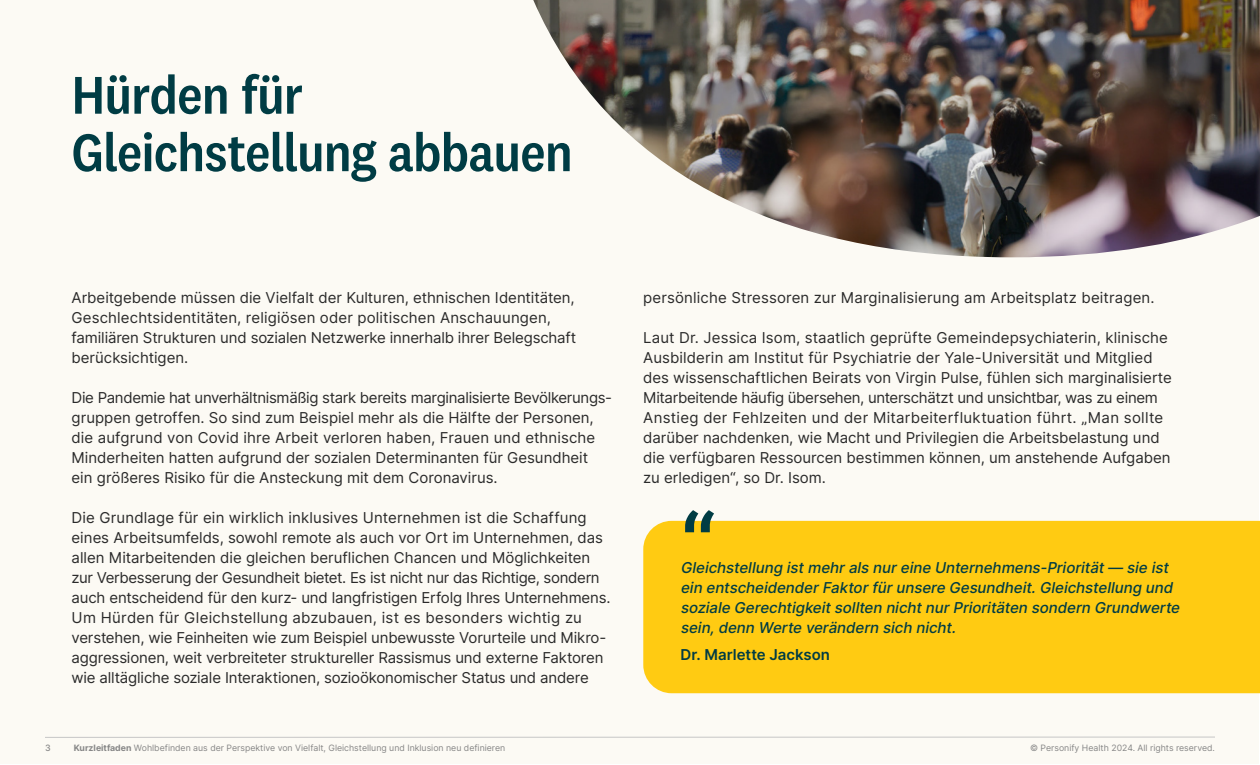
<style>
.page{position:relative;width:1260px;height:765px;background:#fff}
.page>*{position:absolute;margin:0;border:0;box-sizing:border-box;transform-origin:0 0}
.t1{font:600 87.5px "Inter";color:#003c44}
.t2{font:500 55px/57.5px "National 2 Narrow";letter-spacing:-.015em;color:#003c44}
.t3{font:15px/20px "Inter";color:#2a2a2a}
.t4{font:italic 500 15px/20px "Inter";color:#003c44}
.t5{font:600 15px "Inter";color:#003c44}
.t6{font:8.75px "Inter";color:#878787}
.t7{font:500 8.75px "Inter";color:#878787}
.s1{font-weight:700}
</style>
<div class="page">
<div style="left:1px;top:1px;width:1258px;height:763px;background:#fcfaf4"></div>
<hr style="left:45px;top:737px;width:1170px;height:1px;background:#c6c6c6">
<img style="left:533px;top:0;width:727px;height:257px">
<div style="left:643px;top:521px;width:617px;height:172px;background:#ffcb12"></div>
<h2 class="t2" style="left:72px;top:66px;width:503px">Hürden für<br>Gleichstellung abbauen</h2>
<p class="t3" style="left:72px;top:288px;width:506px">Arbeitgebende müssen die Vielfalt der Kulturen, ethnischen Identitäten, Geschlechtsidentitäten, religiösen oder politischen Anschauungen, familiären Strukturen und sozialen Netzwerke innerhalb ihrer Belegschaft berücksichtigen.</p>
<p class="t3" style="left:72px;top:388px;width:542px">Die Pandemie hat unverhältnismäßig stark bereits marginalisierte Bevölkerungs&shy;gruppen getroffen. So sind zum Beispiel mehr als die Hälfte der Personen, die aufgrund von Covid ihre Arbeit verloren haben, Frauen und ethnische Minderheiten hatten aufgrund der sozialen Determinanten für Gesundheit ein größeres Risiko für die Ansteckung mit dem Coronavirus.</p>
<p class="t3" style="left:72px;top:508px;width:540px">Die Grundlage für ein wirklich inklusives Unternehmen ist die Schaffung eines Arbeitsumfelds, sowohl remote als auch vor Ort im Unternehmen, das allen Mitarbeitenden die gleichen beruflichen Chancen und Möglichkeiten zur Verbesserung der Gesundheit bietet. Es ist nicht nur das Richtige, sondern auch entscheidend für den kurz- und langfristigen Erfolg Ihres Unternehmens.<br>Um Hürden für Gleichstellung abzubauen, ist es besonders wichtig zu verstehen, wie Feinheiten wie zum Beispiel unbewusste Vorurteile und Mikro&shy;aggressionen, weit verbreiteter struktureller Rassismus und externe Faktoren wie alltägliche soziale Interaktionen, sozioökonomischer Status und andere</p>
<h1 class="t1" style="left:680px;top:479px;width:37px">“</h1>
<p class="t3" style="left:643px;top:288px;width:513px">persönliche Stressoren zur Marginalisierung am Arbeitsplatz beitragen.</p>
<p class="t3" style="left:643px;top:328px;width:530px">Laut Dr. Jessica Isom, staatlich geprüfte Gemeindepsychiaterin, klinische Ausbilderin am Institut für Psychiatrie der Yale-Universität und Mitglied des wissenschaftlichen Beirats von Virgin Pulse, fühlen sich marginalisierte Mitarbeitende häufig übersehen, unterschätzt und unsichtbar, was zu einem Anstieg der Fehlzeiten und der Mitarbeiterfluktuation führt. „Man sollte darüber nachdenken, wie Macht und Privilegien die Arbeitsbelastung und die verfügbaren Ressourcen bestimmen können, um anstehende Aufgaben zu erledigen“, so Dr. Isom.</p>
<p class="t4" style="left:680px;top:557px;width:504px">Gleichstellung istmehrals nureine Unternehmens-Priorität— sie ist ein entscheidenderFaktorfürunsere Gesundheit.Gleichstellung und soziale Gerechtigkeitsollten nichtnurPrioritäten sondern Grundwerte sein,denn Werte verändern sich nicht.</p>
<p class="t5" style="left:680px;top:643px;width:151px">Dr. Marlette Jackson</p>
<p class="t7" style="left:45px;top:741px;width:7px">3</p>
<p class="t6" style="left:74px;top:741px;width:433px"><span class="s1">Kurzleitfaden</span> Wohlbefinden aus der Perspektive von Vielfalt, Gleichstellung und Inklusion neu definieren</p>
<p class="t6" style="left:1030px;top:741px;width:186px">© Personify Health 2024. All rights reserved.</p>
</div>
